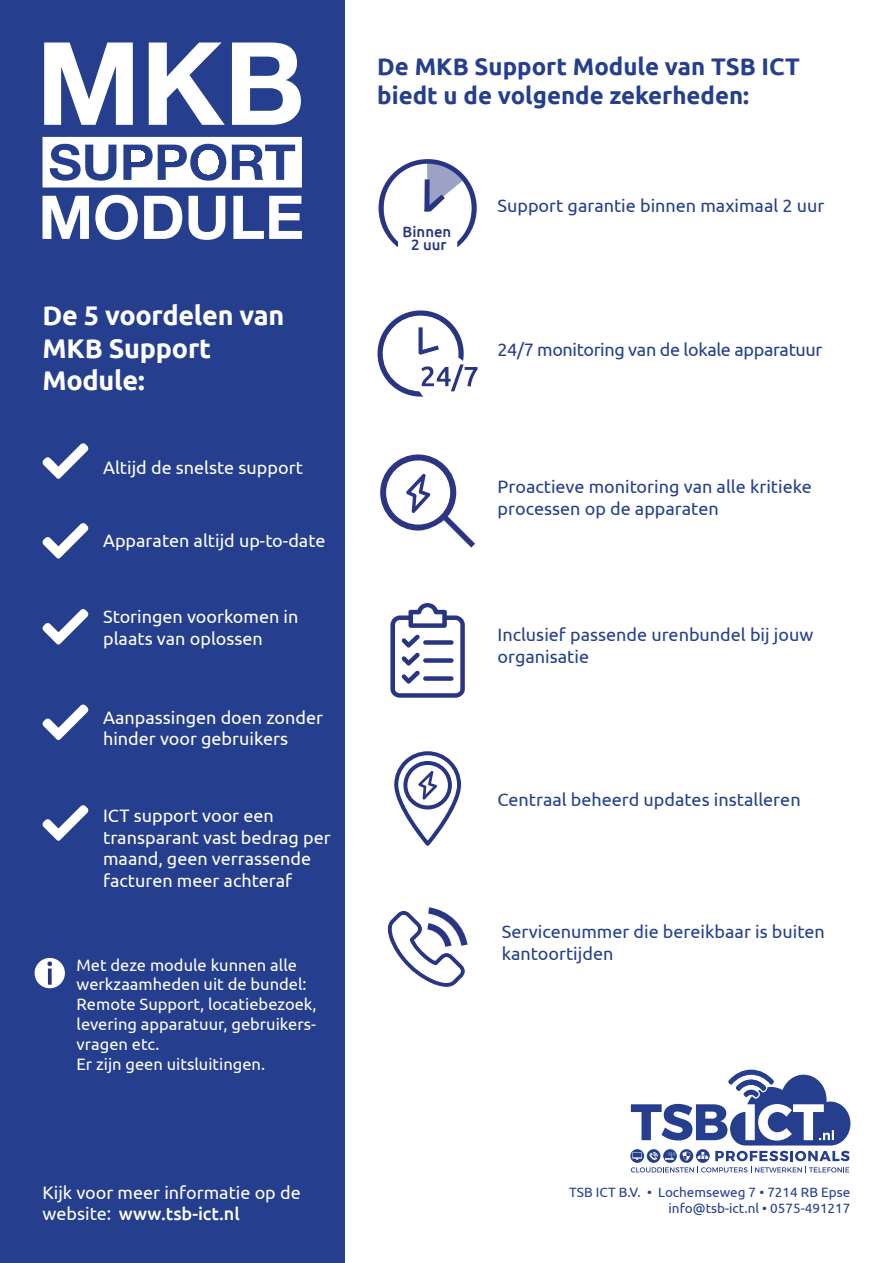
<style>
.page{position:relative;width:893px;height:1263px;background:#fff}
.page>*{position:absolute;margin:0;border:0;box-sizing:border-box;transform-origin:0 0}
.t1{font:700 27px/32.4px "Ubuntu";letter-spacing:-.01em;color:#fff}
.t2{font:700 24px/28.8px "Ubuntu";color:#253f8e}
.Alineastijl_1{font:18px/21.6px "Ubuntu";color:#fff}
.t3{font:18px/21.6px "Ubuntu";color:#253f8e}
.t4{font:18px "Ubuntu";letter-spacing:-.02em;color:#253f8e}
.t5{font:16.5px/19.8px "Ubuntu";color:#fff}
.t6{font:500 15px/13.4px "Ubuntu";color:#283583;text-align:center}
.t7{font:13.5px "Ubuntu";color:#253f8e}
.s1{font-weight:500}
</style>
<div class="page">
<div style="left:0;top:0;width:344px;height:1263px;background:#253f8e"></div>
<svg style="left:43px;top:137px;width:259px;height:50px"></svg>
<svg style="left:44px;top:43px;width:89px;height:82px"></svg>
<svg style="left:149px;top:43px;width:76px;height:82px"></svg>
<svg style="left:232px;top:43px;width:69px;height:82px"></svg>
<svg style="left:43px;top:196px;width:46px;height:43px"></svg>
<svg style="left:95px;top:195px;width:43px;height:45px"></svg>
<svg style="left:144px;top:196px;width:38px;height:43px"></svg>
<svg style="left:189px;top:196px;width:36px;height:44px"></svg>
<svg style="left:233px;top:196px;width:69px;height:43px"></svg>
<svg style="left:630px;top:1070px;width:220px;height:103px"></svg>
<svg style="left:390px;top:603px;width:75px;height:95px"></svg>
<div style="left:423px;top:676px;width:31px;height:5px;background:#283583;border-radius:2px"></div>
<svg style="left:394px;top:751px;width:67px;height:95px"></svg>
<svg style="left:380px;top:454px;width:95px;height:93px"></svg>
<svg style="left:388px;top:907px;width:79px;height:80px"></svg>
<svg style="left:378px;top:310px;width:99px;height:87px"></svg>
<svg style="left:379px;top:159px;width:98px;height:88px"></svg>
<svg style="left:43px;top:443px;width:45px;height:36px"></svg>
<svg style="left:43px;top:523px;width:45px;height:36px"></svg>
<svg style="left:43px;top:609px;width:45px;height:35px"></svg>
<svg style="left:43px;top:704px;width:45px;height:36px"></svg>
<svg style="left:43px;top:805px;width:45px;height:36px"></svg>
<div style="left:35px;top:958px;width:30px;height:30px;background:#fff;border-radius:50%"></div>
<svg style="left:47px;top:961px;width:5px;height:24px"></svg>
<p class="t1" style="left:43px;top:299px;width:243px">De 5 voordelen van<br>MKB Support</p>
<p class="t1" style="left:43px;top:364px;width:104px">Module:</p>
<p class="Alineastijl_1" style="left:103px;top:456px;width:201px">Altijd de snelste support</p>
<p class="Alineastijl_1" style="left:103px;top:529px;width:224px">Apparaten altijd up-to-date</p>
<p class="Alineastijl_1" style="left:103px;top:606px;width:197px">Storingen voorkomen in plaats van oplossen</p>
<p class="Alineastijl_1" style="left:103px;top:706px;width:222px">Aanpassingen doen zonder hinder voor gebruikers</p>
<p class="Alineastijl_1" style="left:103px;top:804px;width:229px">ICT support voor een transparant vast bedrag per maand, geen verrassende facturen meer achteraf</p>
<p class="t5" style="left:77px;top:954px;width:242px">Met deze module kunnen alle werkzaamheden uit de bundel:<br>Remote Support, locatiebezoek, levering apparatuur, gebruikers&shy;vragen etc.</p>
<p class="t5" style="left:77px;top:1053px;width:190px">Er zijn geen uitsluitingen.</p>
<p class="Alineastijl_1" style="left:43px;top:1181px;width:260px">Kijk voor meer informatie op de website: <span class="s1">www.tsb-ict.nl</span></p>
<p class="t2" style="left:377px;top:52px;width:424px">De MKB Support Module van TSB ICT biedt u de volgende zekerheden:</p>
<p class="t6" style="left:403px;top:224px;width:50px">Binnen<br>2 uur</p>
<p class="t3" style="left:497px;top:194px;width:328px">Support garantie binnen maximaal 2 uur</p>
<p class="t4" style="left:497px;top:339px;width:326px">24/7 monitoring van de lokale apparatuur</p>
<p class="t3" style="left:497px;top:475px;width:316px">Proactieve monitoring van alle kritieke processen op de apparaten</p>
<p class="t3" style="left:497px;top:624px;width:317px">Inclusief passende urenbundel bij jouw organisatie</p>
<p class="t3" style="left:497px;top:788px;width:305px">Centraal beheerd updates installeren</p>
<p class="t3" style="left:502px;top:920px;width:324px">Servicenummer die bereikbaar is buiten kantoortijden</p>
<p class="t7" style="left:569px;top:1184px;width:283px">TSB ICT B.V. • Lochemseweg 7 • 7214 RB Epse</p>
<p class="t7" style="left:668px;top:1200px;width:183px">info@tsb-ict.nl • 0575-491217</p>
</div>
